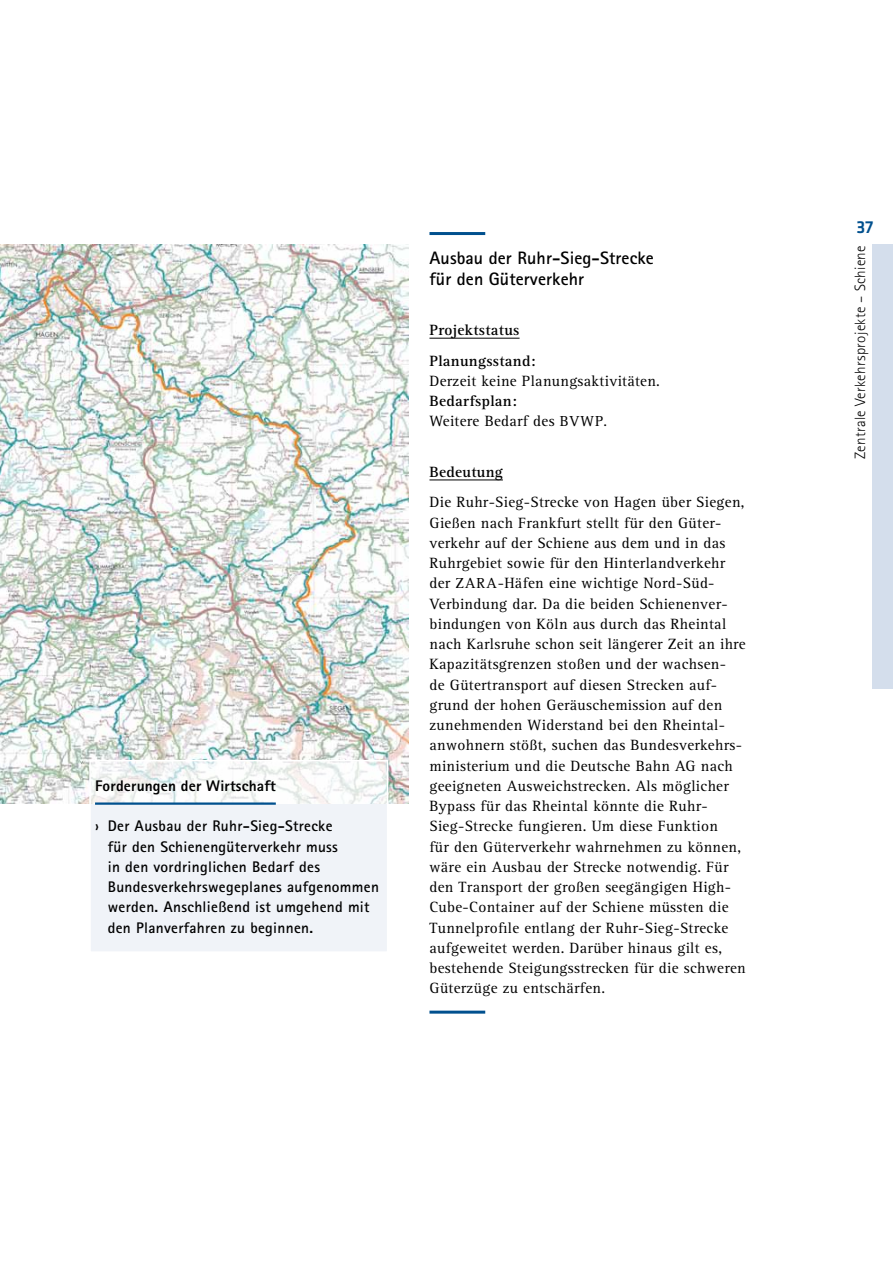
<style>
.page{position:relative;width:893px;height:1263px;background:#fff}
.page>*{position:absolute;margin:0;border:0;box-sizing:border-box;transform-origin:0 0}
.t1{font:700 18px/20.2px "Rotis Sans Serif Pro";letter-spacing:.005em;color:#000}
.t2{font:500 18px "Klavika Basic";color:#00508e}
.body{font:15.3px/20.2px "Rotis Serif Pro";letter-spacing:.02em;color:#000}
.t3{font:700 15.3px/20.2px "Rotis Sans Serif Pro";letter-spacing:.02em;color:#000}
.Forderungen_der_Wirt{font:800 15.3px "Rotis Sans Serif Pro";letter-spacing:.01em;color:#000}
.t4{font:700 15.3px "Rotis Serif Pro";letter-spacing:.02em;color:#000}
.t5{font:300 15px "Rotis Sans Serif Pro";letter-spacing:.02em;color:#000}
.s1{font-weight:700}
.s2{font-size:15px}
</style>
<div class="page">
<div style="left:872px;top:244px;width:21px;height:445px;background:#d4deec"></div>
<hr style="left:429px;top:338px;width:91px;height:1px;background:#000">
<hr style="left:429px;top:480px;width:74px;height:1px;background:#000">
<hr style="left:429px;top:232px;width:56px;height:3px;background:#00508e">
<hr style="left:429px;top:1011px;width:56px;height:3px;background:#00508e">
<img style="left:0;top:245px;width:409px;height:559px">
<div style="left:90px;top:761px;width:298px;height:191px;background:#eaeef6"></div>
<hr style="left:95px;top:802px;width:181px;height:3px;background:#00508e">
<div style="left:89px;top:760px;width:299px;height:193px;border:2px solid #fff"></div>
<p class="Forderungen_der_Wirt" style="left:95px;top:776px;width:182px">Forderungen der Wirtschaft</p>
<p class="t3" style="left:108px;top:816px;width:273px;text-indent:-13px">› Der Ausbau der Ruhr-Sieg-Strecke<br>für den Schienengüterverkehr muss<br>in den vordringlichen Bedarf des Bundesverkehrswegeplanes aufgenommen werden. Anschließend ist umgehend mit den Planverfahren zu beginnen.</p>
<h2 class="t1" style="left:429px;top:248px;width:226px">Ausbau der Ruhr-Sieg-Strecke für den Güterverkehr</h2>
<h3 class="t4" style="left:429px;top:321px;width:92px">Projektstatus</h3>
<p class="body" style="left:429px;top:351px;width:232px"><span class="s1">Planungsstand:<br></span>Derzeit keine Planungsaktivitäten.</p>
<p class="body" style="left:429px;top:391px;width:179px"><span class="s1">Bedarfsplan:<br></span>Weitere Bedarf des <span class="s2">BVWP.</span></p>
<h3 class="t4" style="left:429px;top:462px;width:75px">Bedeutung</h3>
<p class="body" style="left:429px;top:492px;width:318px">Die Ruhr-Sieg-Strecke von Hagen über Siegen, Gießen nach Frankfurt stellt für den Güter&shy;verkehr auf der Schiene aus dem und in das Ruhrgebiet sowie für den Hinterlandverkehr der <span class="s2">ZARA</span>-Häfen eine wichtige Nord-Süd-Verbindung dar. Da die beiden Schienenver&shy;bindungen von Köln aus durch das Rheintal nach Karlsruhe schon seit längerer Zeit an ihre Kapazitätsgrenzen stoßen und der wachsen-<br>de Gütertransport auf diesen Strecken auf&shy;grund der hohen Geräuschemission auf den zunehmenden Widerstand bei den Rheintal&shy;anwohnern stößt, suchen das Bundesverkehrs&shy;ministerium und die Deutsche Bahn AG nach geeigneten Ausweichstrecken. Als möglicher Bypass für das Rheintal könnte die Ruhr-Sieg-Strecke fungieren. Um diese Funktion<br>für den Güterverkehr wahrnehmen zu können, wäre ein Ausbau der Strecke notwendig. Für den Transport der großen seegängigen High-Cube-Container auf der Schiene müssten die Tunnelprofile entlang der Ruhr-Sieg-Strecke aufgeweitet werden. Darüber hinaus gilt es, bestehende Steigungsstrecken für die schweren Güterzüge zu entschärfen.</p>
<p class="t2" style="left:856px;top:214px;width:19px">37</p>
<p class="t5" style="left:851px;top:459px;width:215px;rotate:-90deg">Zentrale Verkehrsprojekte – Schiene</p>
</div>
